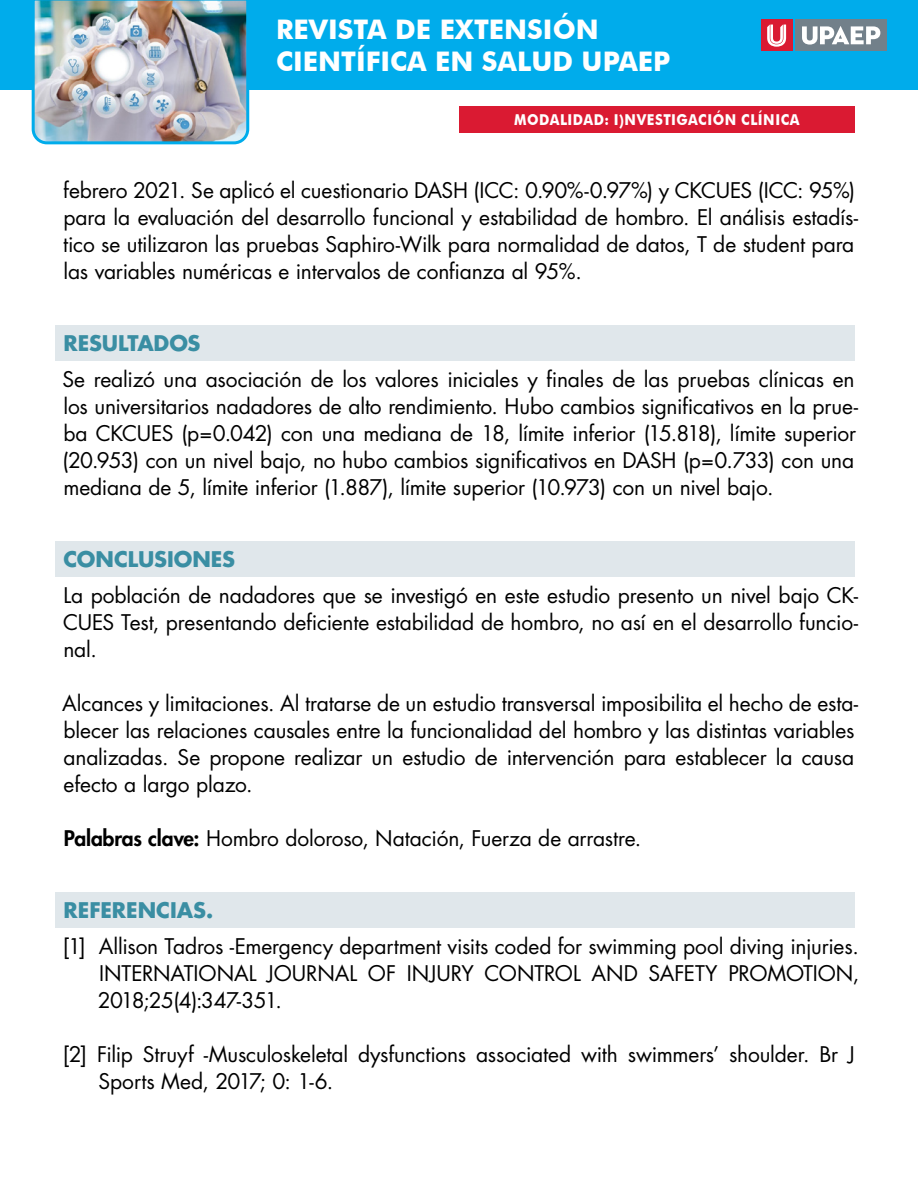
<style>
.page{position:relative;width:918px;height:1188px;background:#fff}
.page>*{position:absolute;margin:0;border:0;box-sizing:border-box;transform-origin:0 0}
.t1{font:700 27px/32.4px "Futura BT";color:#fff}
.cuerpo{font:21px/27px "Futura Std";letter-spacing:-.01em;color:#000}
.referencias{font:21px/27px "Futura Std";letter-spacing:-.005em;color:#000;text-align:justify}
.apartado{font:700 21px "Futura Std";color:#3a8ea3}
.t2{font:700 15px "Futura BT";color:#fff;scale:.9 1}
.s1{font-weight:800}
</style>
<div class="page">
<div style="left:0;top:0;width:918px;height:90px;background:#00aceb"></div>
<img style="left:31px;top:0;width:219px;height:145px">
<div style="left:796px;top:20px;width:91px;height:31px;background:#72808a"></div>
<svg style="left:802px;top:26px;width:78px;height:19px"></svg>
<div style="left:761px;top:20px;width:31px;height:31px;background:#da1a32"></div>
<svg style="left:767px;top:25px;width:19px;height:22px"></svg>
<div style="left:459px;top:106px;width:396px;height:27px;background:#da1a32"></div>
<div style="left:56px;top:325px;width:799px;height:36px;background:#e0e7eb"></div>
<div style="left:56px;top:541px;width:799px;height:36px;background:#e0e7eb"></div>
<div style="left:56px;top:892px;width:799px;height:36px;background:#e0e7eb"></div>
<p class="t1" style="left:276px;top:13px;width:396px">REVISTA DE EXTENSIÓN<br>CIENTÍFICA EN SALUD UPAEP</p>
<p class="t2" style="left:514px;top:111px;width:26px">MODALIDAD</p>
<p class="t2" style="left:605px;top:111px;width:34px">: I)NVESTIGACIÓN</p>
<p class="t2" style="left:741px;top:111px;width:21px">CLÍNICA</p>
<p class="cuerpo" style="left:63px;top:177px;width:797px">febrero 2021. Se aplicó el cuestionario DASH (ICC: 0.90%-0.97%) y CKCUES (ICC: 95%) para la evaluación del desarrollo funcional y estabilidad de hombro. El análisis estadís&shy;tico se utilizaron las pruebas Saphiro-Wilk para normalidad de datos, T de student para las variables numéricas e intervalos de confianza al 95%.</p>
<p class="apartado" style="left:64px;top:329px;width:138px">RESULTADOS</p>
<p class="cuerpo" style="left:63px;top:366px;width:797px">Se realizó una asociación de los valores iniciales y finales de las pruebas clínicas en los universitarios nadadores de alto rendimiento. Hubo cambios significativos en la prue&shy;ba CKCUES (p=0.042) con una mediana de 18, límite inferior (15.818), límite superior (20.953) con un nivel bajo, no hubo cambios significativos en DASH (p=0.733) con una mediana de 5, límite inferior (1.887), límite superior (10.973) con un nivel bajo.</p>
<p class="apartado" style="left:63px;top:545px;width:173px">CONCLUSIONES</p>
<p class="cuerpo" style="left:63px;top:582px;width:797px;text-align:justify">La población de nadadores que se investigó en este estudio presento un nivel bajo CK-CUES Test, presentando deficiente estabilidad de hombro, no así en el desarrollo funcio&shy;nal.</p>
<p class="cuerpo" style="left:62px;top:690px;width:797px">Alcances y limitaciones. Al tratarse de un estudio transversal imposibilita el hecho de esta&shy;blecer las relaciones causales entre la funcionalidad del hombro y las distintas variables analizadas. Se propone realizar un estudio de intervención para establecer la causa efecto a largo plazo.</p>
<p class="cuerpo" style="left:64px;top:825px;width:579px"><span class="s1">Palabras clave:</span> Hombro doloroso, Natación, Fuerza de arrastre.</p>
<p class="apartado" style="left:64px;top:896px;width:151px">REFERENCIAS.</p>
<p class="referencias" style="left:98px;top:933px;width:763px;text-indent:-35px">[1] Allison Tadros -Emergency department visits coded for swimming pool diving injuries.<br>INTERNATIONAL JOURNAL OF INJURY CONTROL AND SAFETY PROMOTION, 2018;25(4):347-351.</p>
<p class="referencias" style="left:99px;top:1041px;width:758px;text-indent:-36px">[2] Filip Struyf -Musculoskeletal dysfunctions associated with swimmers’ shoulder. Br J<br>Sports Med, 2017; 0: 1-6.</p>
</div>
